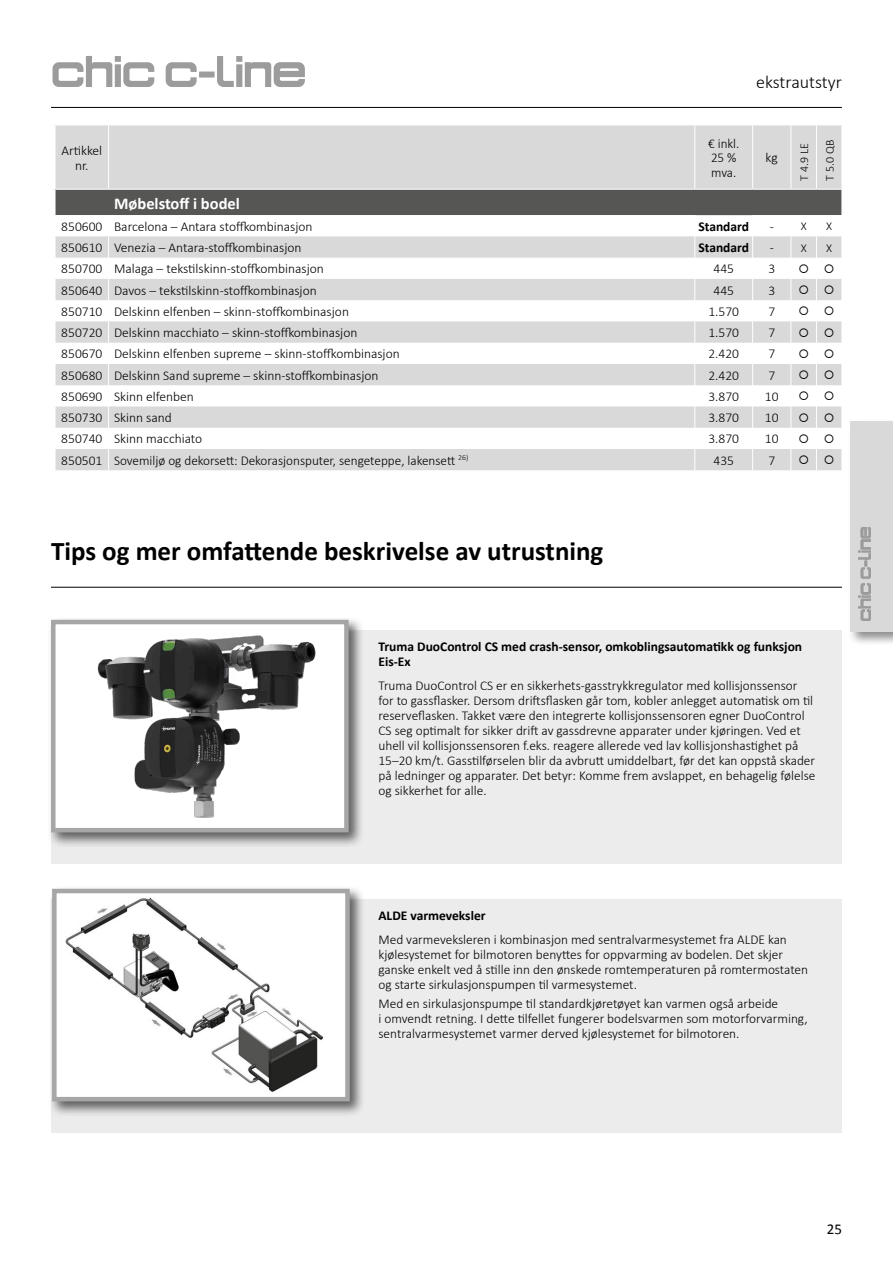
<style>
.page{position:relative;width:893px;height:1263px;background:#fff}
.page>*{position:absolute;margin:0;border:0;box-sizing:border-box;transform-origin:0 0}
.t1{font:700 27px "Calibri";color:#000}
.t2{font:300 18px "Calibri";color:#000}
.t3{font:700 16.5px "Calibri";color:#fff}
.t4{font:15px "Calibri";color:#000}
.t5{font:300 13.5px/15px "Calibri";color:#000}
.t6{font:700 13.5px/15px "Calibri";color:#000}
.t7{font:300 12px/25.5px "Calibri";color:#000}
.s1{font-size:12px}
</style>
<div class="page">
<hr style="left:51px;top:587px;width:791px;height:1px;background:#000">
<hr style="left:51px;top:107px;width:791px;height:1px;background:#000">
<div style="left:51px;top:630px;width:791px;height:234px;background:#ececec"></div>
<div style="left:51px;top:899px;width:791px;height:234px;background:#ececec"></div>
<div style="left:48px;top:616px;width:316px;height:232px;background:#000;opacity:.6"></div>
<img style="left:56px;top:625px;width:288px;height:202px">
<div style="left:51px;top:620px;width:298px;height:212px;border:4px solid #a6a6a7"></div>
<div style="left:49px;top:885px;width:316px;height:232px;background:#000;opacity:.6"></div>
<div style="left:54px;top:891px;width:293px;height:208px;background:#fff"></div>
<img style="left:65px;top:897px;width:258px;height:195px">
<div style="left:52px;top:889px;width:298px;height:212px;border:4px solid #a6a6a7"></div>
<div style="left:56px;top:125px;width:786px;height:64px;background:#d9d9da"></div>
<hr style="left:108px;top:125px;width:1px;height:64px;background:#fff">
<hr style="left:694px;top:125px;width:1px;height:64px;background:#fff">
<hr style="left:752px;top:125px;width:1px;height:64px;background:#fff">
<hr style="left:790px;top:125px;width:1px;height:64px;background:#fff">
<hr style="left:816px;top:125px;width:1px;height:64px;background:#fff">
<svg style="left:53px;top:56px;width:252px;height:31px"></svg>
<div style="left:848px;top:419px;width:45px;height:227px;background:#000;opacity:.45"></div>
<div style="left:850px;top:421px;width:43px;height:210px;background:#d9d9da"></div>
<img style="left:859px;top:528px;width:11px;height:93px">
<svg style="left:53px;top:189px;width:789px;height:281px"></svg>
<h2 class="t2" style="left:756px;top:71px;width:87px">ekstrautstyr</h2>
<p class="t5" style="left:62px;top:144px;width:42px;line-height:14.2px;text-align:center">Artikkel nr.</p>
<p class="t5" style="left:708px;top:136px;width:33px;line-height:14.2px">€ inkl.<br>25 % mva.</p>
<p class="t5" style="left:766px;top:150px;width:14px">kg</p>
<p class="t7" style="left:791px;top:181px;width:42px;rotate:-90deg">T 4.9 LE<br>T 5.0 QB</p>
<p class="t3" style="left:114px;top:191px;width:127px">Møbelstoff i bodel</p>
<p class="t5" style="left:61px;top:219px;width:253px">850600 Barcelona – Antara stoffkombinasjon</p>
<p class="t6" style="left:698px;top:218px;width:52px">Standard</p>
<p class="t5" style="left:770px;top:219px;width:38px">- <span class="s1">X</span></p>
<p class="t7" style="left:826px;top:213px;width:8px">X</p>
<p class="t5" style="left:61px;top:240px;width:242px">850610 Venezia – Antara-stoffkombinasjon</p>
<p class="t6" style="left:698px;top:240px;width:52px">Standard</p>
<p class="t5" style="left:770px;top:240px;width:38px">- <span class="s1">X</span></p>
<p class="t7" style="left:826px;top:235px;width:8px">X</p>
<p class="t5" style="left:61px;top:261px;width:264px">850700 Malaga – tekstilskinn-stoffkombinasjon</p>
<p class="t5" style="left:713px;top:261px;width:22px">445</p>
<p class="t5" style="left:768px;top:261px;width:8px">3</p>
<p class="t5" style="left:61px;top:282px;width:257px">850640 Davos – tekstilskinn-stoffkombinasjon</p>
<p class="t5" style="left:713px;top:283px;width:22px">445</p>
<p class="t5" style="left:768px;top:283px;width:8px">3</p>
<p class="t5" style="left:61px;top:304px;width:289px">850710 Delskinn elfenben – skinn-stoffkombinasjon</p>
<p class="t5" style="left:708px;top:304px;width:32px">1.570</p>
<p class="t5" style="left:768px;top:304px;width:8px">7</p>
<p class="t5" style="left:61px;top:325px;width:298px">850720 Delskinn macchiato – skinn-stoffkombinasjon</p>
<p class="t5" style="left:708px;top:325px;width:32px">1.570</p>
<p class="t5" style="left:768px;top:325px;width:8px">7</p>
<p class="t5" style="left:61px;top:346px;width:340px">850670 Delskinn elfenben supreme – skinn-stoffkombinasjon</p>
<p class="t5" style="left:708px;top:346px;width:32px">2.420</p>
<p class="t5" style="left:768px;top:346px;width:8px">7</p>
<p class="t5" style="left:61px;top:368px;width:319px">850680 Delskinn Sand supreme – skinn-stoffkombinasjon</p>
<p class="t5" style="left:708px;top:368px;width:32px">2.420</p>
<p class="t5" style="left:768px;top:368px;width:8px">7</p>
<p class="t5" style="left:61px;top:389px;width:134px">850690 Skinn elfenben</p>
<p class="t5" style="left:708px;top:389px;width:32px">3.870</p>
<p class="t5" style="left:765px;top:389px;width:15px">10</p>
<p class="t5" style="left:61px;top:410px;width:112px">850730 Skinn sand</p>
<p class="t5" style="left:708px;top:410px;width:32px">3.870</p>
<p class="t5" style="left:765px;top:410px;width:15px">10</p>
<p class="t5" style="left:61px;top:431px;width:142px">850740 Skinn macchiato</p>
<p class="t5" style="left:708px;top:431px;width:32px">3.870</p>
<p class="t5" style="left:765px;top:431px;width:15px">10</p>
<p class="t5" style="left:61px;top:453px;width:409px">850501 Sovemiljø og dekorsett: Dekorasjonsputer, sengeteppe, lakensett <sup>26)</sup></p>
<p class="t5" style="left:713px;top:453px;width:22px">435</p>
<p class="t5" style="left:768px;top:453px;width:8px">7</p>
<h1 class="t1" style="left:51px;top:532px;width:554px">Tips og mer omfattende beskrivelse av utrustning</h1>
<p class="t6" style="left:378px;top:639px;width:425px">Truma DuoControl CS med crash-sensor, omkoblingsautomatikk og funksjon<br>Eis-Ex</p>
<p class="t5" style="left:378px;top:678px;width:439px">Truma DuoControl CS er en sikkerhets-gasstrykkregulator med kollisjonssensor for to gassflasker. Dersom driftsflasken går tom, kobler anlegget automatisk om til reserveflasken. Takket være den integrerte kollisjonssensoren egner DuoControl CS seg optimalt for sikker drift av gassdrevne apparater under kjøringen. Ved et uhell vil kollisjonssensoren f.eks. reagere allerede ved lav kollisjonshastighet på 15–20 km/t. Gasstilførselen blir da avbrutt umiddelbart, før det kan oppstå skader på ledninger og apparater. Det betyr: Komme frem avslappet, en behagelig følelse og sikkerhet for alle.</p>
<p class="t6" style="left:378px;top:908px;width:109px">ALDE varmeveksler</p>
<p class="t5" style="left:378px;top:931px;width:431px">Med varmeveksleren i kombinasjon med sentralvarmesystemet fra ALDE kan kjølesystemet for bilmotoren benyttes for oppvarming av bodelen. Det skjer ganske enkelt ved å stille inn den ønskede romtemperaturen på romtermostaten og starte sirkulasjonspumpen til varmesystemet.</p>
<p class="t5" style="left:378px;top:996px;width:431px">Med en sirkulasjonspumpe til standardkjøretøyet kan varmen også arbeide<br>i omvendt retning. I dette tilfellet fungerer bodelsvarmen som motorforvarming, sentralvarmesystemet varmer derved kjølesystemet for bilmotoren.</p>
<p class="t4" style="left:827px;top:1218px;width:17px">25</p>
</div>
